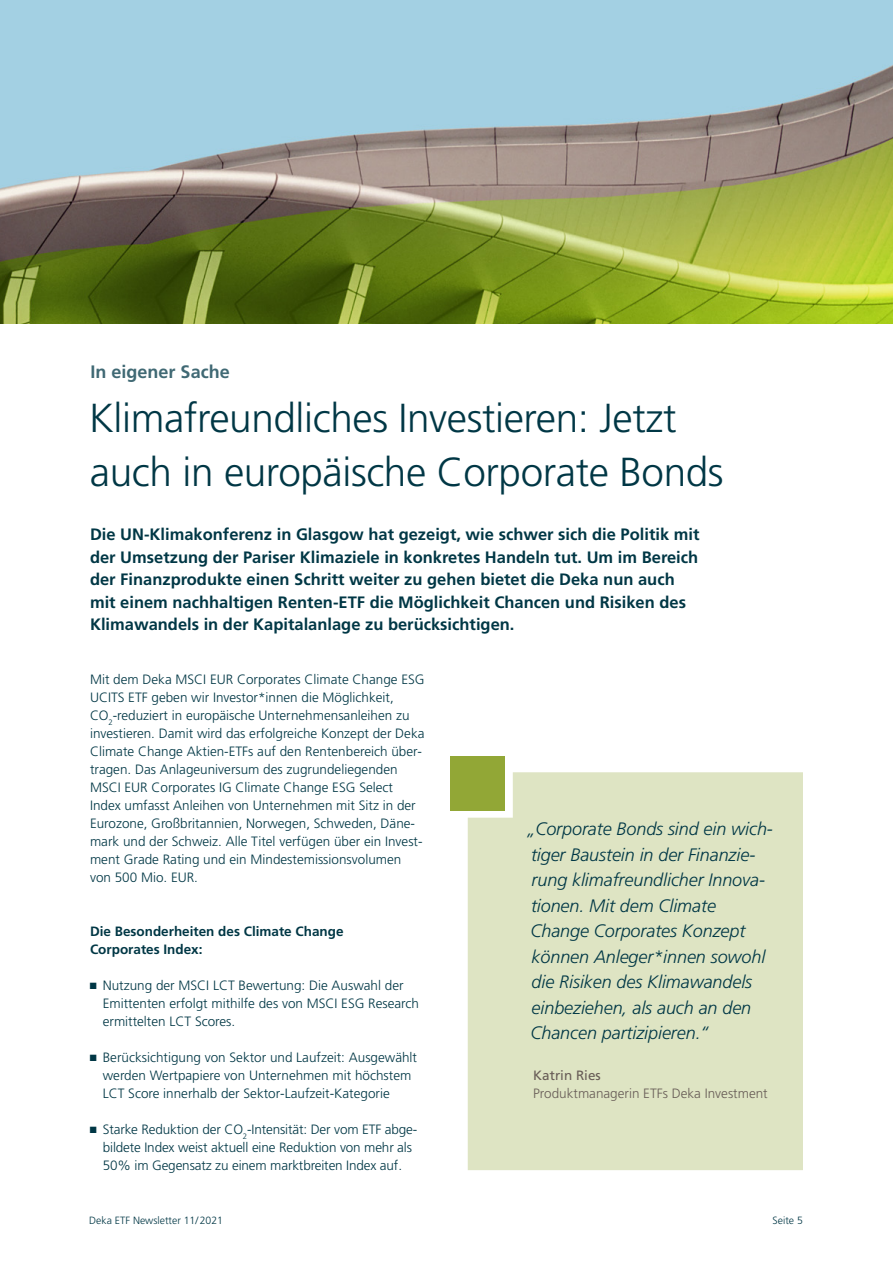
<style>
.page{position:relative;width:893px;height:1263px;background:#fff}
.page>*{position:absolute;margin:0;border:0;box-sizing:border-box;transform-origin:0 0}
.t1{font:300 40.5px/54px "Deka Frutiger OTPS";letter-spacing:-.01em;color:#003745}
.t2{font:italic 300 18px/25.5px "Deka Frutiger OTPS";letter-spacing:-.005em;color:#003745}
.t3{font:700 18px "Deka Frutiger OTPS";color:#406974}
.t4{font:700 16.5px/22.5px "Deka Frutiger OTPS";color:#003745}
.t5{font:300 13.5px/18px "Deka Frutiger OTPS";color:#003745}
.t6{font:700 13.5px/18px "Deka Frutiger OTPS";color:#003745}
.t7{font:300 13.5px "Deka Frutiger OTPS";color:#685d57}
.t8{font:13.5px "Deka Frutiger OTPS";color:#685d57}
.t9{font:300 10.5px "Deka Frutiger OTPS";color:#003745}
</style>
<div class="page">
<img style="left:0;top:0;width:893px;height:324px">
<div style="left:451px;top:756px;width:54px;height:54px;background:#92a736"></div>
<div style="left:468px;top:772px;width:335px;height:398px;background:#dee4c3"></div>
<h2 class="t3" style="left:91px;top:361px;width:141px">In eigener Sache</h2>
<h1 class="t1" style="left:89px;top:391px;width:636px">Klimafreundliches Investieren: Jetzt auch in europäische Corporate Bonds</h1>
<p class="t4" style="left:90px;top:523px;width:611px">Die UN-Klimakonferenz in Glasgow hat gezeigt, wie schwer sich die Politik mit der Umsetzung der Pariser Klimaziele in konkretes Handeln tut. Um im Bereich der Finanzprodukte einen Schritt weiter zu gehen bietet die Deka nun auch mit einem nachhaltigen Renten-ETF die Möglichkeit Chancen und Risiken des Klimawandels in der Kapitalanlage zu berücksichtigen.</p>
<p class="t5" style="left:90px;top:670px;width:336px">Mit dem Deka MSCI EUR Corporates Climate Change ESG UCITS ETF geben wir Investor*innen die Möglichkeit, CO<sub>2</sub>-reduziert in europäische Unternehmensanleihen zu investieren. Damit wird das erfolgreiche Konzept der Deka Climate Change Aktien-ETFs auf den Rentenbereich über&shy;tragen. Das Anlageuniversum des zugrundeliegenden MSCI EUR Corporates IG Climate Change ESG Select Index umfasst Anleihen von Unternehmen mit Sitz in der Eurozone, Großbritannien, Norwegen, Schweden, Däne&shy;mark und der Schweiz. Alle Titel verfügen über ein Invest&shy;ment Grade Rating und ein Mindestemissionsvolumen von 500 Mio. EUR.</p>
<p class="t6" style="left:90px;top:922px;width:255px">Die Besonderheiten des Climate Change<br>Corporates Index:</p>
<p class="t5" style="left:103px;top:976px;width:318px">Nutzung der MSCI LCT Bewertung: Die Auswahl der<br>Emittenten erfolgt mithilfe des von MSCI ESG Research ermittelten LCT Scores.</p>
<p class="t5" style="left:103px;top:1048px;width:316px">Berücksichtigung von Sektor und Laufzeit: Ausgewählt werden Wertpapiere von Unternehmen mit höchstem<br>LCT Score innerhalb der Sektor-Laufzeit-Kategorie</p>
<p class="t5" style="left:103px;top:1120px;width:316px">Starke Reduktion der CO<sub>2</sub>-Intensität: Der vom ETF abge&shy;bildete Index weist aktuell eine Reduktion von mehr als<br>50% im Gegensatz zu einem marktbreiten Index auf.</p>
<p class="t2" style="left:528px;top:816px;width:247px">„Corporate Bonds sind ein wich&shy;tiger Baustein in der Finanzie&shy;rung klimafreundlicher Innova&shy;tionen. Mit dem Climate<br>Change Corporates Konzept können Anleger*innen sowohl die Risiken des Klimawandels einbeziehen, als auch an den<br>Chancen partizipieren.“</p>
<p class="t8" style="left:533px;top:1067px;width:69px">Katrin Ries</p>
<p class="t7" style="left:533px;top:1085px;width:236px">Produktmanagerin ETFs Deka Investment</p>
<p class="t9" style="left:89px;top:1214px;width:135px">Deka ETF Newsletter 11/2021</p>
<p class="t9" style="left:773px;top:1214px;width:32px">Seite 5</p>
</div>
